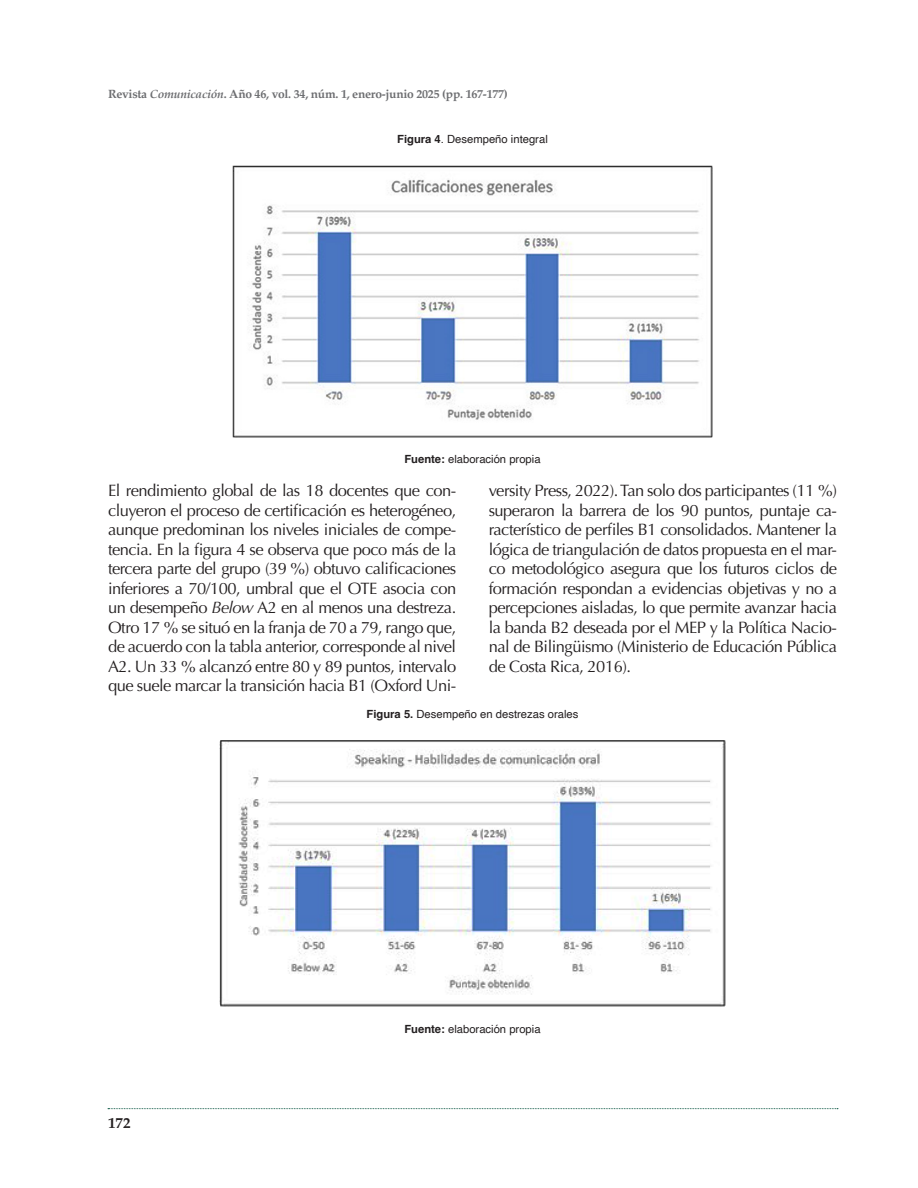
<style>
.page{position:relative;width:918px;height:1188px;background:#fff}
.page>*{position:absolute;margin:0;border:0;box-sizing:border-box;transform-origin:0 0}
.texto{font:16.5px/19.5px "Optima";letter-spacing:-.03em;color:#231f20;text-align:justify}
.t1{font:700 15px "Palatino";color:#231f20}
.t2{font:700 12px "Palatino";letter-spacing:-.02em;color:#6c6d70}
.Pie_de_foto{font:11.25px "Helvetica";color:#231f20}
.s1{font-style:italic}
.s2{font-weight:700}
</style>
<div class="page">
<svg style="left:108px;top:1108px;width:730px;height:1px"></svg>
<img style="left:233px;top:165px;width:479px;height:272px">
<img style="left:219px;top:740px;width:507px;height:267px">
<p class="t2" style="left:108px;top:84px;width:401px">Revista <span class="s1">Comunicación</span>. Año 46, vol. 34, núm. 1, enero-junio 2025 (pp. 167-177)</p>
<p class="Pie_de_foto" style="left:397px;top:131px;width:152px"><span class="s2">Figura 4</span>. Desempeño integral</p>
<p class="Pie_de_foto" style="left:404px;top:451px;width:138px"><span class="s2">Fuente:</span> elaboración propia</p>
<p class="texto" style="left:108px;top:481px;width:350px">El rendimiento global de las 18 docentes que con&shy;cluyeron el proceso de certificación es heterogéneo, aunque predominan los niveles iniciales de compe&shy;tencia. En la figura 4 se observa que poco más de la tercera parte del grupo (39 %) obtuvo calificaciones inferiores a 70/100, umbral que el OTE asocia con un desempeño <span class="s1">Below</span> A2 en al menos una destreza.<br>Otro 17 % se situó en la franja de 70 a 79, rango que, de acuerdo con la tabla anterior, corresponde al nivel A2. Un 33 % alcanzó entre 80 y 89 puntos, intervalo que suele marcar la transición hacia B1 (Oxford Uni-</p>
<p class="texto" style="left:489px;top:481px;width:350px">versity Press, 2022). Tan solo dos participantes (11 %) superaron la barrera de los 90 puntos, puntaje ca&shy;racterístico de perfiles B1 consolidados. Mantener la lógica de triangulación de datos propuesta en el mar&shy;co metodológico asegura que los futuros ciclos de formación respondan a evidencias objetivas y no a percepciones aisladas, lo que permite avanzar hacia la banda B2 deseada por el MEP y la Política Nacio&shy;nal de Bilingüismo (Ministerio de Educación Pública de Costa Rica, 2016).</p>
<p class="Pie_de_foto" style="left:367px;top:705px;width:213px"><span class="s2">Figura 5.</span> Desempeño en destrezas orales</p>
<p class="t1" style="left:108px;top:1110px;width:24px">172</p>
<p class="Pie_de_foto" style="left:404px;top:1020px;width:138px"><span class="s2">Fuente:</span> elaboración propia</p>
</div>
